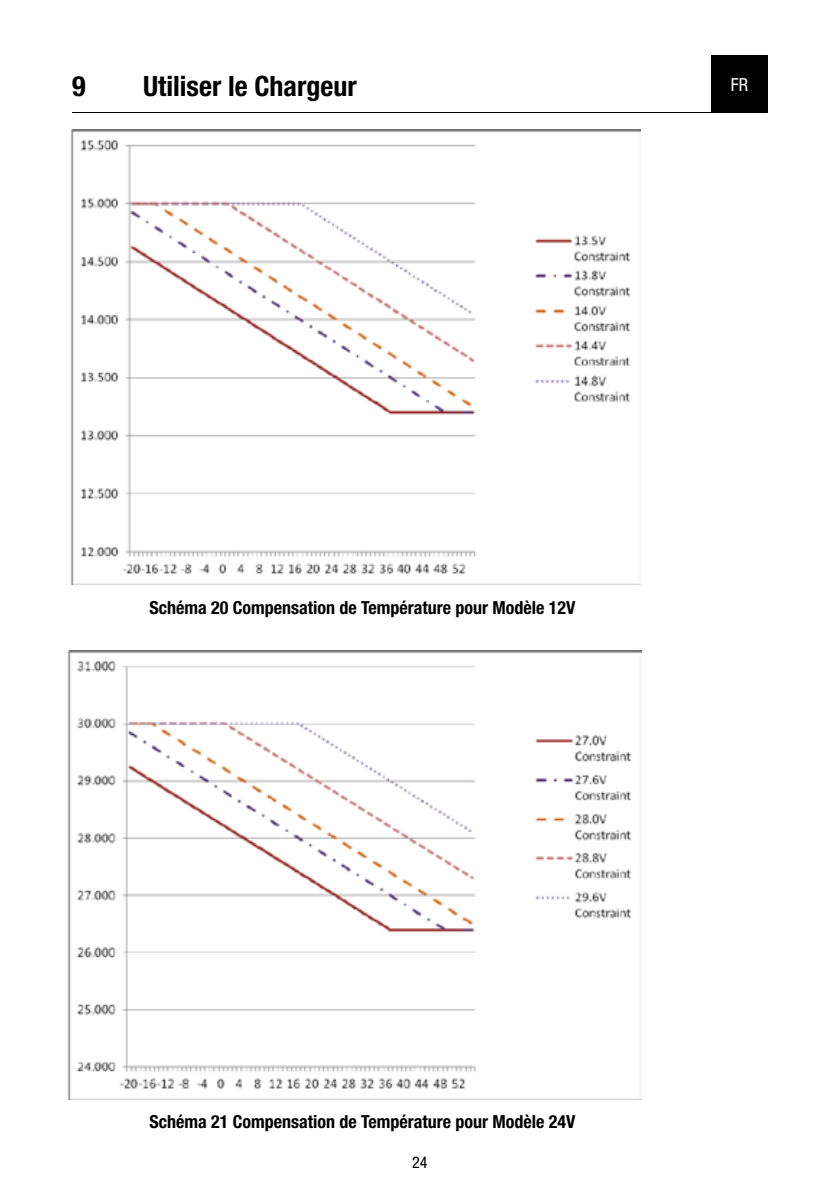
<style>
.page{position:relative;width:840px;height:1191px;background:#fff}
.page>*{position:absolute;margin:0;border:0;box-sizing:border-box;transform-origin:0 0}
.t1{font:700 condensed 28px "Helvetica Neue LT Std";color:#000}
.t2{font:700 condensed 18px "Helvetica Neue LT Std";color:#000}
.t3{font:condensed 18px "Helvetica Neue LT Std";color:#fff}
.t4{font:condensed 16px "Helvetica Neue LT Std";color:#000}
</style>
<div class="page">
<hr style="left:72px;top:112px;width:695px;height:1px;background:#000">
<div style="left:710px;top:55px;width:57px;height:57px;background:#000"></div>
<img style="left:70px;top:129px;width:570px;height:455px">
<img style="left:68px;top:650px;width:573px;height:449px">
<h1 class="t1" style="left:72px;top:69px;width:15px">9</h1>
<h1 class="t1" style="left:143px;top:69px;width:215px">Utiliser le Chargeur</h1>
<p class="t3" style="left:730px;top:74px;width:19px">FR</p>
<p class="t2" style="left:149px;top:596px;width:427px">Schéma 20 Compensation de Température pour Modèle 12V</p>
<p class="t2" style="left:149px;top:1110px;width:427px">Schéma 21 Compensation de Température pour Modèle 24V</p>
<p class="t4" style="left:412px;top:1153px;width:17px">24</p>
</div>
